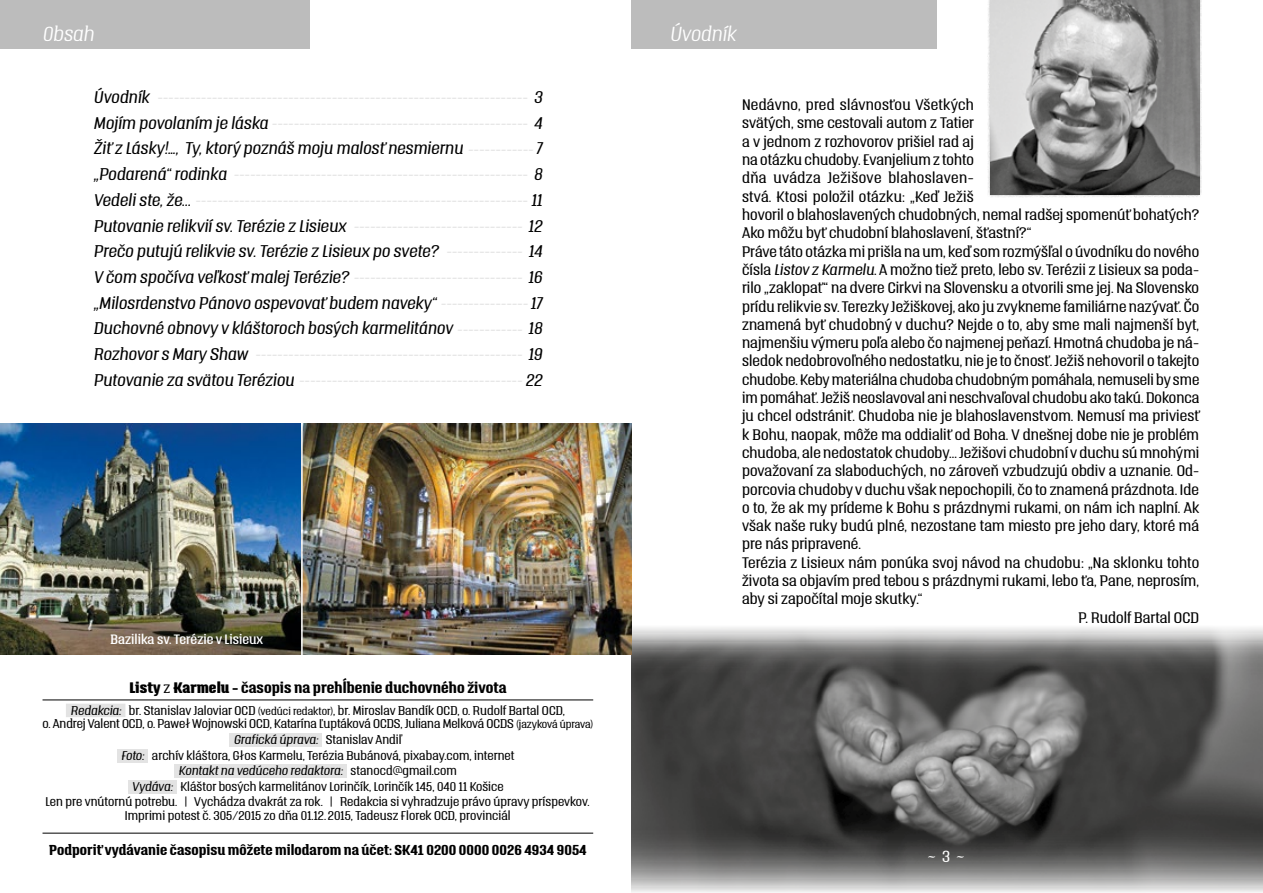
<style>
.page{position:relative;width:1263px;height:893px;background:#fff}
.page>*{position:absolute;margin:0;border:0;box-sizing:border-box;transform-origin:0 0}
.t1{font:italic 100 18px "Triump";letter-spacing:.005em;color:#fff}
.t2{font:italic 300 15px/25.7px "Triump";letter-spacing:.005em;color:#000;text-align:justify}
.t3{font:300 14.25px "Triump";color:#fff}
.t4{font:300 13.5px "Triump";letter-spacing:.005em;color:#000}
.t5{font:700 13.5px "Triump";letter-spacing:.005em;color:#000}
.t6{font:300 13.5px "Triump";letter-spacing:.03em;color:#000}
.t7{font:700 12.75px "Triump";letter-spacing:.005em;color:#000}
.t8{font:italic 300 12px/25.7px "Triump";color:#dadada}
.t9{font:12px "Triump";letter-spacing:.005em;color:#fff}
.t10{font:300 11.25px/15.6px "Triump";letter-spacing:.005em;color:#000;text-align:center}
.s1{font-size:15px;color:#000}
.s2{font-size:12px;color:#dadada}
.s3{font-weight:900}
.s4{font-weight:300}
.s5{font-style:italic}
.s6{font-size:9.75px}
</style>
<div class="page">
<img style="left:632px;top:627px;width:631px;height:265px">
<img style="left:0;top:424px;width:301px;height:231px">
<img style="left:303px;top:424px;width:329px;height:231px">
<div style="left:631px;top:0;width:305px;height:48px;background:#bcbcbc"></div>
<div style="left:0;top:0;width:309px;height:49px;background:#bcbcbc"></div>
<hr style="left:43px;top:700px;width:550px;height:1px;background:#000">
<div style="left:66px;top:704px;width:59px;height:13px;background:#e3e3e3"></div>
<div style="left:230px;top:733px;width:92px;height:14px;background:#e3e3e3"></div>
<div style="left:117px;top:749px;width:31px;height:13px;background:#e3e3e3"></div>
<div style="left:174px;top:765px;width:172px;height:13px;background:#e3e3e3"></div>
<div style="left:128px;top:780px;width:48px;height:14px;background:#e3e3e3"></div>
<hr style="left:43px;top:833px;width:550px;height:1px;background:#000">
<div style="left:987px;top:0;width:215px;height:198px;background:#000;opacity:.3"></div>
<img style="left:991px;top:0;width:208px;height:195px">
<h1 class="t1" style="left:43px;top:22px;width:53px">0bsah</h1>
<h1 class="t1" style="left:670px;top:22px;width:68px">Úvodník</h1>
<p class="t8" style="left:94px;top:85px;width:450px"><span class="s1">Úvodník</span> -------------------------------------------------------------------- <span class="s1">3<br>Mojím povolaním je láska</span> ----------------------------------------------- <span class="s1">4</span></p>
<p class="t2" style="left:94px;top:135px;width:450px">Žiť z Lásky!…, Ty, ktorý poznáš moju malosť nesmiernu <span class="s2">------------</span> 7</p>
<p class="t8" style="left:94px;top:162px;width:450px"><span class="s1">„Podarená“ rodinka</span> ------------------------------------------------------ <span class="s1">8<br>Vedeli ste, že...</span> ------------------------------------------------------------- <span class="s1">11</span></p>
<p class="t2" style="left:94px;top:212px;width:450px">Putovanie relikvií sv. Terézie z Lisieux <span class="s2">-------------------------------</span> 12<br>Prečo putujú relikvie sv. Terézie z Lisieux po svete? <span class="s2">--------------</span> 14<br>V čom spočíva veľkosť malej Terézie? <span class="s2">-------------------------------</span> 16 „Milosrdenstvo Pánovo ospevovať budem naveky“ <span class="s2">----------------</span> 17<br>Duchovné obnovy v kláštoroch bosých karmelitánov <span class="s2">------------</span> 18</p>
<p class="t8" style="left:94px;top:341px;width:450px"><span class="s1">Rozhovor s Mary Shaw</span> ------------------------------------------------- <span class="s1">19<br>Putovanie za svätou Teréziou</span> ----------------------------------------- <span class="s1">22</span></p>
<p class="t9" style="left:111px;top:631px;width:154px">Bazilika sv. Terézie v Lisieux</p>
<p class="t5" style="left:129px;top:678px;width:379px"><span class="s3">Listy</span> <span class="s4">z</span> <span class="s3">Karmelu</span> – časopis na prehĺbenie duchovného života</p>
<p class="t10" style="left:43px;top:703px;width:552px;line-height:13.5px"><span class="s5">Redakcia:</span> br. Stanislav Jaloviar OCD <span class="s6">(vedúci redaktor)</span>, br. Miroslav Bandík OCD, o. Rudolf Bartal OCD,<br>o. Andrej Valent OCD, o. Paweł Wojnowski OCD, Katarína Ľuptáková OCDS, Juliana Melková OCDS <span class="s6">(jazyková úprava)</span></p>
<p class="t10" style="left:46px;top:731px;width:546px"><span class="s5">Grafická úprava:</span> Stanislav Andiľ<br><span class="s5">Foto:</span> archív kláštora, Głos Karmelu, Terézia Bubánová, pixabay.com, internet<br><span class="s5">Kontakt na vedúceho redaktora:</span> stanocd@gmail.com<br><span class="s5">Vydáva:</span> Kláštor bosých karmelitánov Lorinčík, Lorinčík 145, 040 11 Košice<br>Len pre vnútornú potrebu. | Vychádza dvakrát za rok. | Redakcia si vyhradzuje právo úpravy príspevkov.</p>
<p class="t10" style="left:125px;top:807px;width:387px">Imprimi potest č. 305/2015 zo dňa 01.12. 2015, Tadeusz Florek OCD, provinciál</p>
<p class="t7" style="left:49px;top:841px;width:539px">Podporiť vydávanie časopisu môžete milodarom na účet: SK41 0200 0000 0026 4934 9054</p>
<p class="t4" style="left:742px;top:96px;width:233px">Nedávno, pred slávnosťou Všetkých</p>
<p class="t4" style="left:742px;top:114px;width:234px">svätých, sme cestovali autom z Tatier</p>
<p class="t4" style="left:742px;top:132px;width:233px">a v jednom z rozhovorov prišiel rad aj</p>
<p class="t4" style="left:742px;top:150px;width:233px">na otázku chudoby. Evanjelium z tohto</p>
<p class="t6" style="left:742px;top:169px;width:233px">dňa uvádza Ježišove blahoslaven-</p>
<p class="t4" style="left:742px;top:187px;width:233px">stvá. Ktosi položil otázku: „Keď Ježiš</p>
<p class="t4" style="left:742px;top:205px;width:458px">hovoril o blahoslavených chudobných, nemal radšej spomenúť bohatých?</p>
<p class="t4" style="left:742px;top:224px;width:291px">Ako môžu byť chudobní blahoslavení, šťastní?“</p>
<p class="t4" style="left:742px;top:242px;width:459px">Práve táto otázka mi prišla na um, keď som rozmýšľal o úvodníku do nového</p>
<p class="t4" style="left:742px;top:260px;width:459px">čísla <span class="s5">Listov z Karmelu</span>. A možno tiež preto, lebo sv. Terézii z Lisieux sa poda-</p>
<p class="t4" style="left:742px;top:279px;width:458px">rilo „zaklopať“ na dvere Cirkvi na Slovensku a otvorili sme jej. Na Slovensko</p>
<p class="t4" style="left:742px;top:297px;width:459px">prídu relikvie sv. Terezky Ježiškovej, ako ju zvykneme familiárne nazývať. Čo</p>
<p class="t4" style="left:742px;top:315px;width:459px">znamená byť chudobný v duchu? Nejde o to, aby sme mali najmenší byt,</p>
<p class="t4" style="left:742px;top:333px;width:459px">najmenšiu výmeru poľa alebo čo najmenej peňazí. Hmotná chudoba je ná-</p>
<p class="t4" style="left:742px;top:352px;width:459px">sledok nedobrovoľného nedostatku, nie je to čnosť. Ježiš nehovoril o takejto</p>
<p class="t4" style="left:742px;top:370px;width:459px">chudobe. Keby materiálna chudoba chudobným pomáhala, nemuseli by sme</p>
<p class="t4" style="left:742px;top:388px;width:459px">im pomáhať. Ježiš neoslavoval ani neschvaľoval chudobu ako takú. Dokonca</p>
<p class="t4" style="left:742px;top:407px;width:459px">ju chcel odstrániť. Chudoba nie je blahoslavenstvom. Nemusí ma priviesť</p>
<p class="t4" style="left:742px;top:425px;width:458px">k Bohu, naopak, môže ma oddialiť od Boha. V dnešnej dobe nie je problém</p>
<p class="t4" style="left:742px;top:443px;width:459px">chudoba, ale nedostatok chudoby... Ježišovi chudobní v duchu sú mnohými</p>
<p class="t4" style="left:742px;top:462px;width:459px">považovaní za slaboduchých, no zároveň vzbudzujú obdiv a uznanie. Od-</p>
<p class="t4" style="left:742px;top:480px;width:458px">porcovia chudoby v duchu však nepochopili, čo to znamená prázdnota. Ide</p>
<p class="t4" style="left:742px;top:498px;width:459px">o to, že ak my prídeme k Bohu s prázdnymi rukami, on nám ich naplní. Ak</p>
<p class="t4" style="left:742px;top:516px;width:459px">však naše ruky budú plné, nezostane tam miesto pre jeho dary, ktoré má</p>
<p class="t4" style="left:742px;top:535px;width:120px">pre nás pripravené.</p>
<p class="t4" style="left:742px;top:553px;width:459px">Terézia z Lisieux nám ponúka svoj návod na chudobu: „Na sklonku tohto</p>
<p class="t4" style="left:742px;top:571px;width:458px">života sa objavím pred tebou s prázdnymi rukami, lebo ťa, Pane, neprosím,</p>
<p class="t4" style="left:742px;top:590px;width:182px">aby si započítal moje skutky.“</p>
<p class="t4" style="left:1078px;top:608px;width:122px">P. Rudolf Bartal OCD</p>
<p class="t3" style="left:927px;top:847px;width:39px">~ 3 ~</p>
</div>
